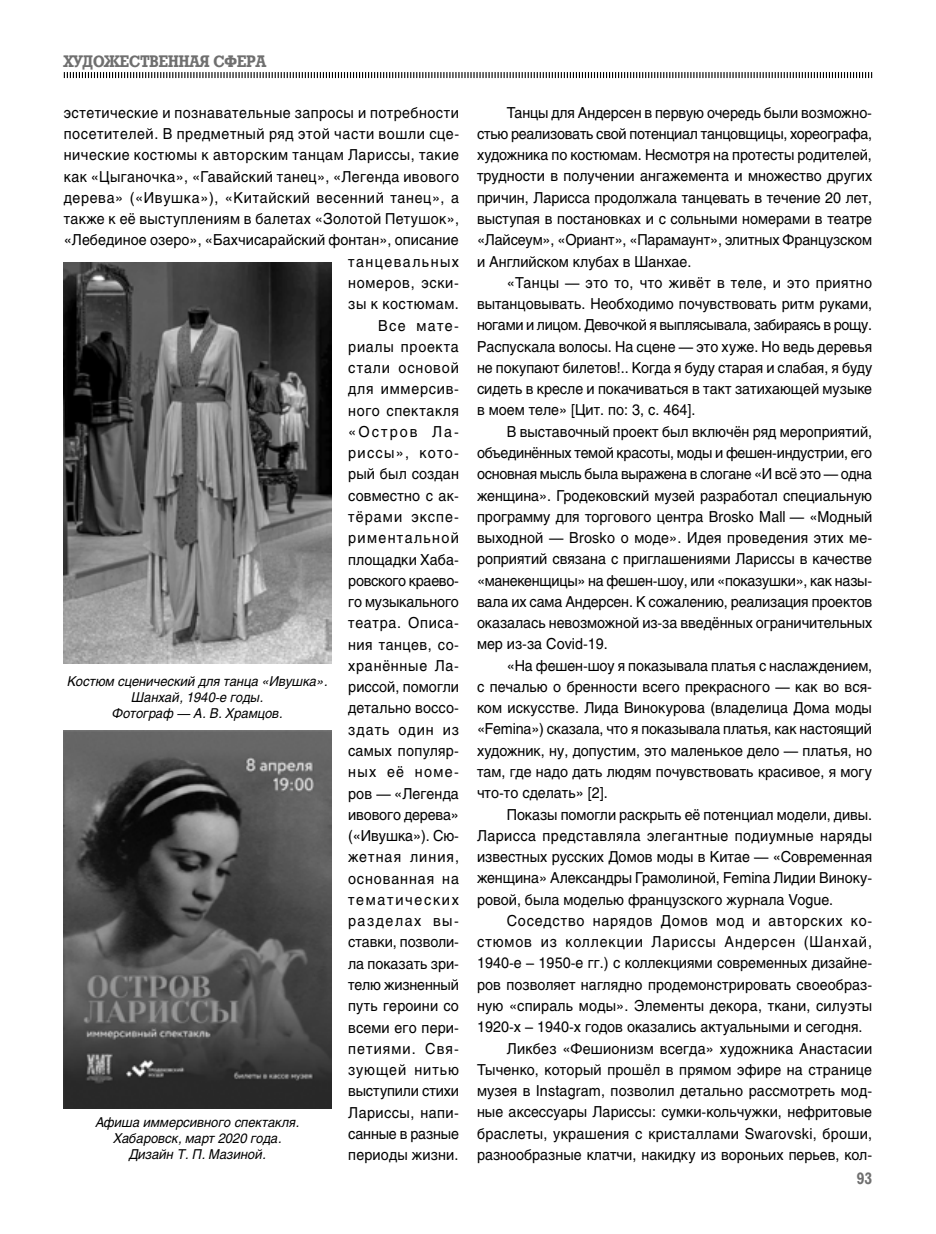
<style>
.page{position:relative;width:936px;height:1234px;background:#fff}
.page>*{position:absolute;margin:0;border:0;box-sizing:border-box;transform-origin:0 0}
.t1{font:700 16.5px "Rodeo";color:#6f6f6f;scale:.9 1}
.t2{font:15px/21.3px "Helios";letter-spacing:.01em;color:#000;text-align:justify;scale:.95 1}
.t3{font:15px/21.3px "Helios";letter-spacing:.03em;color:#000;text-align:right;scale:.95 1}
.t4{font:15px "Helios";letter-spacing:.06em;color:#000;scale:.95 1}
.t5{font:15px "Helios";letter-spacing:.055em;color:#000;scale:.95 1}
.t6{font:italic 13.5px/16.2px "Helios";color:#000;text-align:center;scale:.95 1}
</style>
<div class="page">
<svg style="left:63px;top:72px;width:809px;height:7px"></svg>
<img style="left:64px;top:262px;width:267px;height:401px">
<img style="left:64px;top:730px;width:267px;height:378px">
<p class="t1" style="left:64px;top:52px;width:226px">ХУДОЖЕСТВЕННАЯ СФЕРА</p>
<p class="t3" style="left:64px;top:102px;width:417px">эстетические и познавательные запросы и потребности посетителей. В предметный ряд этой части вошли сце&shy;нические костюмы к авторским танцам Лариссы, такие как «Цыганочка», «Гавайский танец», «Легенда ивового дерева» («Ивушка»), «Китайский весенний танец», а также к её выступлениям в балетах «Золотой Петушок», «Лебединое озеро», «Бахчисарайский фонтан», описание танцевальных<br>номеров, эски-<br>зы к костюмам.<br>Все мате-<br>риалы проекта<br>стали основой<br>для иммерсив-<br>ного спектакля<br>«Остров Ла-<br>риссы», кото-<br>рый был создан<br>совместно с ак-<br>тёрами экспе-<br>риментальной<br>площадки Хаба-<br>ровского краево-<br>го музыкального<br>театра. Описа-<br>ния танцев, со-<br>хранённые Ла-<br>риссой, помогли<br>детально воссо-<br>здать один из<br>самых популяр-<br>ных её номе-<br>ров — «Легенда<br>ивового дерева»<br>(«Ивушка»). Сю-<br>жетная линия,<br>основанная на<br>тематических<br>разделах вы-<br>ставки, позволи-<br>ла показать зри-<br>телю жизненный<br>путь героини со<br>всеми его пери-<br>петиями. Свя-<br>зующей нитью<br>выступили стихи<br>Лариссы, напи-<br>санные в разные<br>периоды жизни.</p>
<p class="t2" style="left:477px;top:101px;width:417px;text-indent:30px">Танцы для Андерсен в первую очередь были возможно&shy;стью реализовать свой потенциал танцовщицы, хореографа, художника по костюмам. Несмотря на протесты родителей, трудности в получении ангажемента и множество других причин, Ларисса продолжала танцевать в течение 20 лет, выступая в постановках и с сольными номерами в театре «Лайсеум», «Ориант», «Парамаунт», элитных Французском и Английском клубах в Шанхае.</p>
<p class="t2" style="left:477px;top:271px;width:417px;text-indent:30px">«Танцы — это то, что живёт в теле, и это приятно вытанцовывать. Необходимо почувствовать ритм руками, ногами и лицом. Девочкой я выплясывала, забираясь в рощу.<br>Распускала волосы. На сцене — это хуже. Но ведь деревья не покупают билетов!.. Когда я буду старая и слабая, я буду сидеть в кресле и покачиваться в такт затихающей музыке в моем теле» [Цит. по: 3, с. 464].</p>
<p class="t2" style="left:477px;top:420px;width:417px;text-indent:30px">В выставочный проект был включён ряд мероприятий, объединённых темой красоты, моды и фешен-индустрии, его основная мысль была выражена в слогане «И всё это — одна женщина». Гродековский музей разработал специальную программу для торгового центра Brosko Mall — «Модный выходной — Brosko о моде». Идея проведения этих ме&shy;роприятий связана с приглашениями Лариссы в качестве «манекенщицы» на фешен-шоу, или «показушки», как назы&shy;вала их сама Андерсен. К сожалению, реализация проектов оказалась невозможной из-за введённых ограничительных мер из-за Covid-19.</p>
<p class="t2" style="left:477px;top:654px;width:417px;text-indent:30px">«На фешен-шоу я показывала платья с наслаждением, с печалью о бренности всего прекрасного — как во вся&shy;ком искусстве. Лида Винокурова (владелица Дома моды «Femina») сказала, что я показывала платья, как настоящий художник, ну, допустим, это маленькое дело — платья, но там, где надо дать людям почувствовать красивое, я могу что-то сделать» [2].</p>
<p class="t2" style="left:477px;top:803px;width:417px;text-indent:30px">Показы помогли раскрыть её потенциал модели, дивы.<br>Ларисса представляла элегантные подиумные наряды известных русских Домов моды в Китае — «Современная женщина» Александры Грамолиной, Femina Лидии Виноку&shy;ровой, была моделью французского журнала Vogue.</p>
<p class="t5" style="left:506px;top:911px;width:386px">Соседство нарядов Домов мод и авторских ко-</p>
<p class="t4" style="left:477px;top:932px;width:417px">стюмов из коллекции Лариссы Андерсен (Шанхай,</p>
<p class="t2" style="left:477px;top:952px;width:417px">1940-е – 1950-е гг.) с коллекциями современных дизайне-</p>
<p class="t2" style="left:477px;top:973px;width:417px">ров позволяет наглядно продемонстрировать своеобраз-</p>
<p class="t2" style="left:477px;top:994px;width:417px">ную «спираль моды». Элементы декора, ткани, силуэты</p>
<p class="t2" style="left:477px;top:1015px;width:407px">1920-х – 1940-х годов оказались актуальными и сегодня.</p>
<p class="t2" style="left:506px;top:1037px;width:386px">Ликбез «Фешионизм всегда» художника Анастасии</p>
<p class="t2" style="left:477px;top:1058px;width:417px">Тыченко, который прошёл в прямом эфире на странице</p>
<p class="t2" style="left:477px;top:1079px;width:417px">музея в Instagram, позволил детально рассмотреть мод-</p>
<p class="t2" style="left:477px;top:1100px;width:417px">ные аксессуары Лариссы: сумки-кольчужки, нефритовые</p>
<p class="t2" style="left:477px;top:1122px;width:417px">браслеты, украшения с кристаллами Swarovski, броши,</p>
<p class="t2" style="left:477px;top:1143px;width:417px">разнообразные клатчи, накидку из вороньих перьев, кол-</p>
<p class="t6" style="left:67px;top:672px;width:275px">Костюм сценический для танца «Ивушка».<br>Шанхай, 1940-е годы.<br>Фотограф — А. В. Храмцов.</p>
<p class="t6" style="left:96px;top:1113px;width:216px">Афиша иммерсивного спектакля.<br>Хабаровск, март 2020 года.<br>Дизайн Т. П. Мазиной.</p>
<p class="t1" style="left:856px;top:1168px;width:19px">93</p>
</div>
